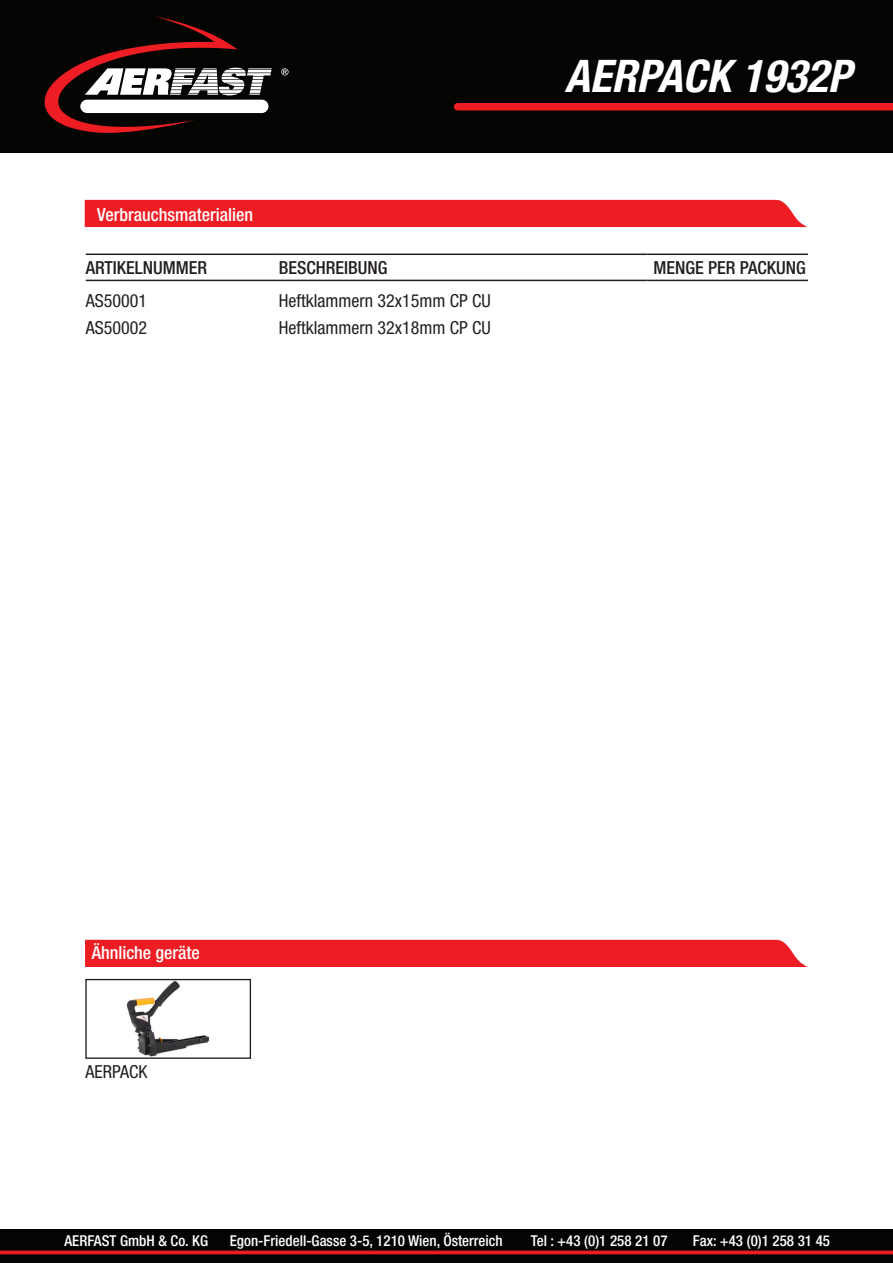
<style>
.page{position:relative;width:893px;height:1263px;background:#fff}
.page>*{position:absolute;margin:0;border:0;box-sizing:border-box;transform-origin:0 0}
.t1{font:italic 700 condensed 45px "Helvetica Neue";color:#fff}
.t2{font:condensed 18px "Helvetica Neue";color:#231f20}
.t3{font:500 condensed 18px "Helvetica Neue";color:#231f20}
.t4{font:500 condensed 18px "Helvetica Neue";color:#fff}
.t5{font:500 condensed 15px "Helvetica Neue";color:#fff}
</style>
<div class="page">
<div style="left:0;top:1229px;width:893px;height:34px;background:#040503"></div>
<div style="left:0;top:0;width:893px;height:153px;background:#040503"></div>
<svg style="left:44px;top:16px;width:228px;height:117px"></svg>
<div style="left:80px;top:100px;width:188px;height:13px;background:#fff;border-radius:7px"></div>
<svg style="left:281px;top:68px;width:8px;height:7px"></svg>
<div style="left:458px;top:103px;width:435px;height:7px;background:#ee1d23"></div>
<svg style="left:0;top:1250px;width:893px;height:4px;fill:#ee1d23"></svg>
<hr style="left:86px;top:254px;width:193px;height:1px;background:#231f20">
<hr style="left:279px;top:254px;width:368px;height:1px;background:#231f20">
<hr style="left:647px;top:254px;width:161px;height:1px;background:#231f20">
<hr style="left:86px;top:280px;width:193px;height:1px;background:#231f20">
<hr style="left:279px;top:280px;width:368px;height:1px;background:#231f20">
<hr style="left:647px;top:280px;width:161px;height:1px;background:#231f20">
<div style="left:85px;top:200px;width:722px;height:27px;background:#ee1d23"></div>
<div style="left:85px;top:940px;width:723px;height:27px;background:#ee1d23"></div>
<img style="left:126px;top:981px;width:84px;height:76px">
<div style="left:85px;top:979px;width:166px;height:80px;border:1px solid #231f20"></div>
<p class="t4" style="left:97px;top:204px;width:157px">Verbrauchsmaterialien</p>
<h1 class="t1" style="left:565px;top:49px;width:288px">AERPACK 1932P</h1>
<p class="t3" style="left:86px;top:257px;width:123px">ARTIKELNUMMER</p>
<p class="t3" style="left:279px;top:257px;width:110px">BESCHREIBUNG</p>
<p class="t3" style="left:653px;top:257px;width:154px">MENGE PER PACKUNG</p>
<p class="t2" style="left:86px;top:291px;width:63px">AS50001</p>
<p class="t2" style="left:279px;top:291px;width:213px">Heftklammern 32x15mm CP CU</p>
<p class="t2" style="left:86px;top:317px;width:63px">AS50002</p>
<p class="t2" style="left:279px;top:317px;width:213px">Heftklammern 32x18mm CP CU</p>
<p class="t4" style="left:92px;top:942px;width:110px">Ähnliche geräte</p>
<p class="t2" style="left:85px;top:1061px;width:64px">AERPACK</p>
<p class="t5" style="left:65px;top:1231px;width:145px">AERFAST GmbH &amp; Co. KG</p>
<p class="t5" style="left:230px;top:1231px;width:274px">Egon-Friedell-Gasse 3-5, 1210 Wien, Österreich</p>
<p class="t5" style="left:531px;top:1231px;width:138px">Tel : +43 (0)1 258 21 07</p>
<p class="t5" style="left:693px;top:1231px;width:139px">Fax: +43 (0)1 258 31 45</p>
</div>
